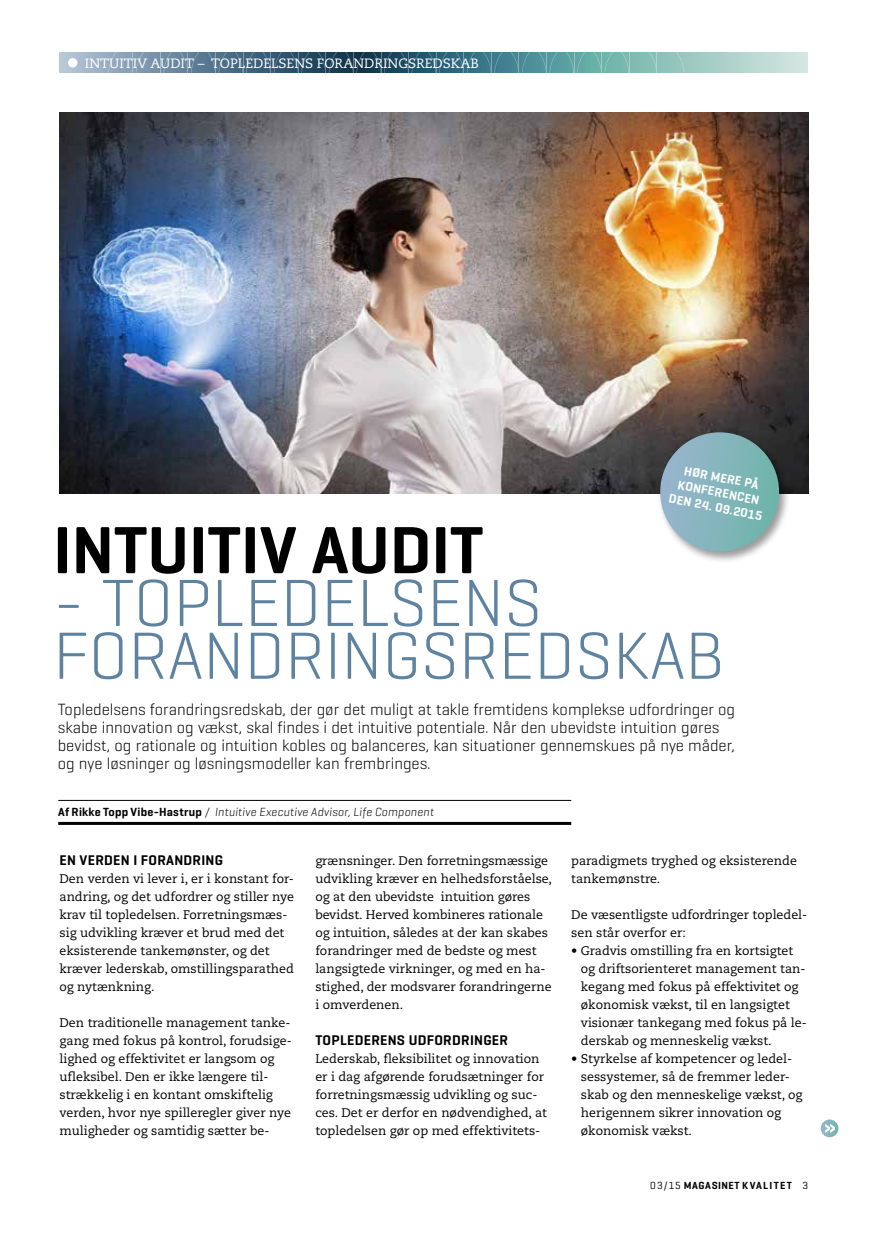
<style>
.page{position:relative;width:893px;height:1234px;background:#fff}
.page>*{position:absolute;margin:0;border:0;box-sizing:border-box;transform-origin:0 0}
.t1{font:300 67.65px/52.8px "Geogrotesque";color:#5e83a0}
.t2{font:600 67.65px "Geogrotesque";color:#000}
.t3{font:300 16.5px/18px "Geogrotesque";color:#000}
.t4{font:600 14.25px "Geogrotesque";letter-spacing:.02em;color:#000}
.t5{font:13.5px "Caecilia";color:#fff}
.t6{font:600 12.75px/15px "Geogrotesque";color:#fff;text-align:center}
.t7{font:12.45px/18px "Caecilia";color:#000}
.t8{font:italic 300 12px "Geogrotesque";letter-spacing:.015em;color:#000}
.t9{font:600 10.5px "Geogrotesque";letter-spacing:.065em;color:#000}
.s1{font-weight:600;font-style:normal}
.s2{font-weight:400}
</style>
<div class="page">
<img style="left:60px;top:113px;width:748px;height:380px">
<svg style="left:821px;top:1119px;width:17px;height:17px"></svg>
<svg style="left:825px;top:1123px;width:10px;height:9px"></svg>
<svg style="left:60px;top:53px;width:748px;height:19px;background:#b3cfcf"></svg>
<svg style="left:108px;top:53px;width:576px;height:19px;background:#507e8d"></svg>
<div style="left:68px;top:58px;width:9px;height:9px;background:#fff;border-radius:50%"></div>
<hr style="left:58px;top:800px;width:513px;height:1px;background:#000">
<hr style="left:58px;top:821px;width:513px;height:3px;background:#000">
<div style="left:658px;top:430px;width:133px;height:133px;background:#000;opacity:.4"></div>
<svg style="left:655px;top:432px;width:129px;height:124px;background:#89abaf"></svg>
<p class="t5" style="left:84px;top:55px;width:66px">TROMPET</p>
<p class="t5" style="left:85px;top:55px;width:395px">INTUITIV AUDIT – TOPLEDELSENS FORANDRINGSREDSKAB</p>
<p class="t6" style="left:676px;top:461px;width:97px;rotate:11deg">HØR MERE PÅ<br>KONFERENCEN<br>DEN 24. 09.2015</p>
<h1 class="t2" style="left:53px;top:508px;width:432px">INTUITIV AUDIT</h1>
<h1 class="t1" style="left:53px;top:574px;width:673px">- TOPLEDELSENS<br>FORANDRINGSREDSKAB</h1>
<p class="t3" style="left:58px;top:699px;width:679px">Topledelsens forandringsredskab, der gør det muligt at takle fremtidens komplekse udfordringer og skabe innovation og vækst, skal findes i det intuitive potentiale. Når den ubevidste intuition gøres bevidst, og rationale og intuition kobles og balanceres, kan situationer gennemskues på nye måder, og nye løsninger og løsningsmodeller kan frembringes.</p>
<p class="t8" style="left:58px;top:803px;width:377px"><span class="s1">Af Rikke Topp Vibe-Hastrup</span> / Intuitive Executive Advisor, Life Component</p>
<p class="t4" style="left:60px;top:850px;width:165px">EN VERDEN I FORANDRING</p>
<p class="t7" style="left:60px;top:869px;width:236px">Den verden vi lever i, er i konstant for&shy;andring, og det udfordrer og stiller nye krav til topledelsen. Forretningsmæs&shy;sig udvikling kræver et brud med det eksisterende tankemønster, og det kræver lederskab, omstillingsparathed og nytænkning.</p>
<p class="t7" style="left:60px;top:1013px;width:234px">Den traditionelle management tanke&shy;gang med fokus på kontrol, forudsige&shy;lighed og effektivitet er langsom og ufleksibel. Den er ikke længere til&shy;strækkelig i en kontant omskiftelig verden, hvor nye spilleregler giver nye muligheder og samtidig sætter be-</p>
<p class="t7" style="left:315px;top:851px;width:238px">grænsninger. Den forretningsmæssige udvikling kræver en helhedsforståelse, og at den ubevidste intuition gøres bevidst. Herved kombineres rationale og intuition, således at der kan skabes forandringer med de bedste og mest langsigtede virkninger, og med en ha&shy;stighed, der modsvarer forandringerne i omverdenen.</p>
<p class="t4" style="left:315px;top:1030px;width:194px">TOPLEDERENS UDFORDRINGER</p>
<p class="t7" style="left:315px;top:1049px;width:233px">Lederskab, fleksibilitet og innovation er i dag afgørende forudsætninger for forretningsmæssig udvikling og suc&shy;ces. Det er derfor en nødvendighed, at topledelsen gør op med effektivitets-</p>
<p class="t7" style="left:571px;top:851px;width:227px">paradigmets tryghed og eksisterende tankemønstre.</p>
<p class="t7" style="left:571px;top:905px;width:237px">De væsentligste udfordringer topledel&shy;sen står overfor er:</p>
<p class="t7" style="left:581px;top:941px;width:227px;text-indent:-10px">• Gradvis omstilling fra en kortsigtet og driftsorienteret management tan&shy;kegang med fokus på effektivitet og økonomisk vækst, til en langsigtet visionær tankegang med fokus på le&shy;derskab og menneskelig vækst.</p>
<p class="t7" style="left:581px;top:1049px;width:223px;text-indent:-10px">• Styrkelse af kompetencer og ledel&shy;sessystemer, så de fremmer leder&shy;skab og den menneskelige vækst, og herigennem sikrer innovation og økonomisk vækst.</p>
<p class="t9" style="left:650px;top:1178px;width:160px"><span class="s2">03/15</span> MAGASINET KVALITET <span class="s2">3</span></p>
</div>
